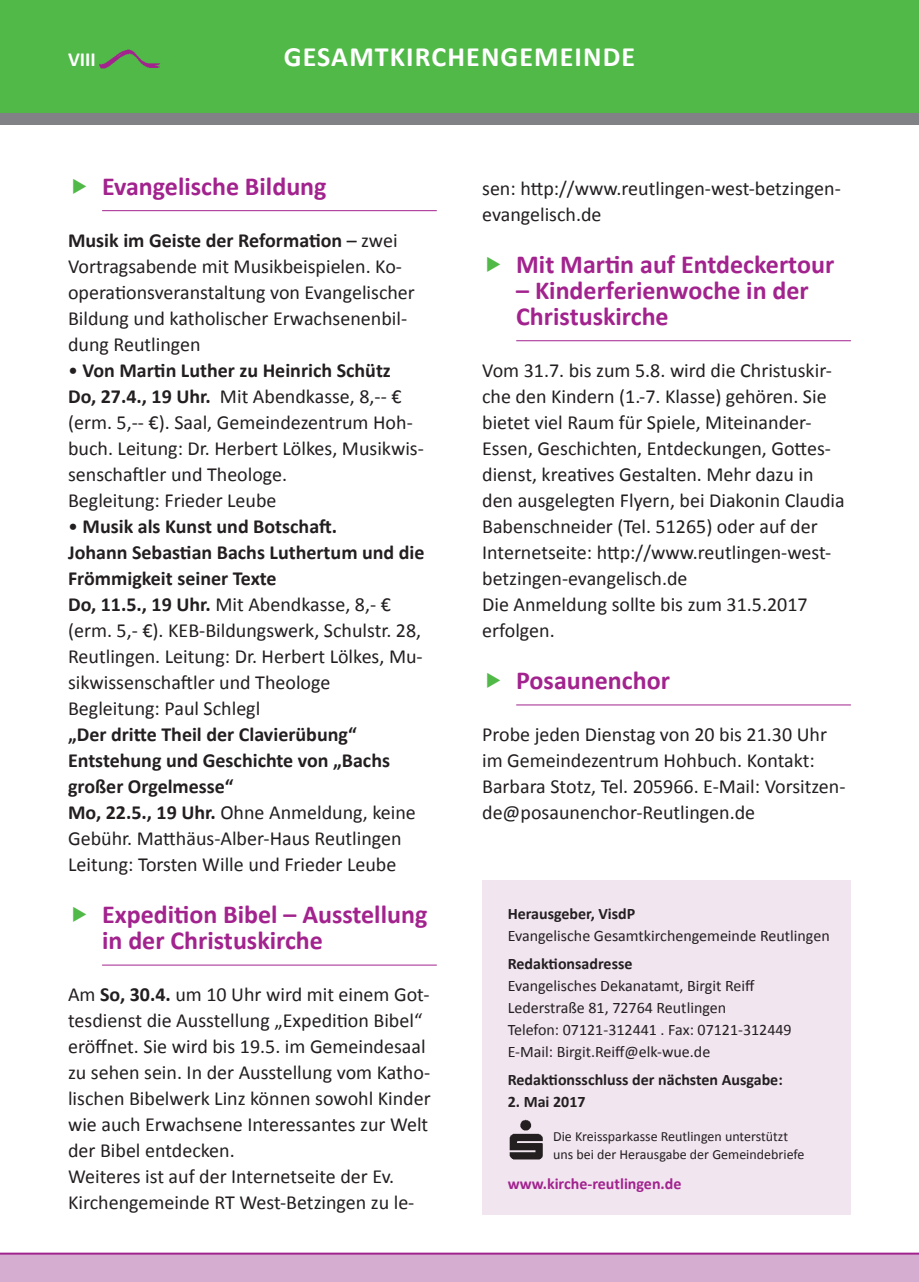
<style>
.page{position:relative;width:919px;height:1282px;background:#fff}
.page>*{position:absolute;margin:0;border:0;box-sizing:border-box;transform-origin:0 0}
.t1{font:700 28px "Calibri";letter-spacing:.04em;color:#fff}
.t2{font:700 26px/26px "Calibri";color:#a2238e}
.t3{font:20px/26px "Calibri";color:#231f20}
.t4{font:700 20px/26px "Calibri";color:#231f20}
.t5{font:700 20px "Calibri";color:#fff}
.t6{font:16px/22px "Calibri";color:#231f20}
.t7{font:700 16px "Calibri";color:#231f20}
.t8{font:700 16px "Calibri";color:#a2238e}
.t9{font:14px/18px "Calibri";color:#231f20}
.s1{font-weight:700}
.s2{font-weight:400}
</style>
<div class="page">
<div style="left:0;top:0;width:918px;height:113px;background:#51b948"></div>
<div style="left:0;top:113px;width:918px;height:12px;background:#808285"></div>
<div style="left:0;top:1253px;width:918px;height:28px;background:#d4add0"></div>
<hr style="left:0;top:1252px;width:918px;height:2px;background:#a2238e">
<hr style="left:102px;top:210px;width:335px;height:1px;background:#a2238e">
<hr style="left:102px;top:964px;width:335px;height:1px;background:#a2238e">
<hr style="left:516px;top:340px;width:334px;height:1px;background:#a2238e">
<hr style="left:516px;top:704px;width:334px;height:1px;background:#a2238e">
<div style="left:482px;top:880px;width:368px;height:334px;background:#f1e5f0"></div>
<img style="left:509px;top:1119px;width:34px;height:41px">
<img style="left:99px;top:49px;width:61px;height:20px">
<p class="t5" style="left:68px;top:47px;width:29px">Viii</p>
<h1 class="t1" style="left:284px;top:39px;width:353px">GEsAMtkiRchEnGEMEinDE</h1>
<h2 class="t2" style="left:102px;top:173px;width:226px">Evangelische Bildung</h2>
<p class="t3" style="left:68px;top:227px;width:348px"><span class="s1">Musik im Geiste der Reformation</span> – zwei Vortragsabende mit Musikbeispielen. Ko&shy;operationsveranstaltung von Evangelischer Bildung und katholischer Erwachsenenbil&shy;dung Reutlingen</p>
<p class="t3" style="left:68px;top:357px;width:357px">• <span class="s1">Von Martin Luther zu Heinrich Schütz Do, 27.4., 19 Uhr.</span> Mit Abendkasse, 8,-- € (erm. 5,-- €). Saal, Gemeindezentrum Hoh&shy;buch. Leitung: Dr. Herbert Lölkes, Musikwis&shy;senschaftler und Theologe.<br>Begleitung: Frieder Leube</p>
<p class="t3" style="left:68px;top:513px;width:358px">• <span class="s1">Musik als Kunst und Botschaft.<br>Johann Sebastian Bachs Luthertum und die Frömmigkeit seiner Texte<br>Do, 11.5., 19 Uhr.</span> Mit Abendkasse, 8,- € (erm. 5,- €). KEB-Bildungswerk, Schulstr. 28, Reutlingen. Leitung: Dr. Herbert Lölkes, Mu&shy;sikwissenschaftler und Theologe Begleitung: Paul Schlegl</p>
<p class="t4" style="left:68px;top:721px;width:349px">„Der dritte Theil der Clavierübung“ Entstehung und Geschichte von „Bachs großer Orgelmesse“<br>Mo, 22.5., 19 Uhr. <span class="s2">Ohne Anmeldung, keine Gebühr. Matthäus-Alber-Haus Reutlingen Leitung: Torsten Wille und Frieder Leube</span></p>
<h2 class="t2" style="left:102px;top:901px;width:327px">Expedition Bibel – Ausstellung in der christuskirche</h2>
<p class="t3" style="left:68px;top:981px;width:364px">Am <span class="s1">So, 30.4.</span> um 10 Uhr wird mit einem Got&shy;tesdienst die Ausstellung „Expedition Bibel“ eröffnet. Sie wird bis 19.5. im Gemeindesaal zu sehen sein. In der Ausstellung vom Katho&shy;lischen Bibelwerk Linz können sowohl Kinder wie auch Erwachsene Interessantes zur Welt der Bibel entdecken.<br>Weiteres ist auf der Internetseite der Ev.<br>Kirchengemeinde RT West-Betzingen zu le-</p>
<p class="t3" style="left:482px;top:175px;width:360px">sen: http://www.reutlingen-west-betzingen&shy;evangelisch.de</p>
<h2 class="t2" style="left:516px;top:251px;width:319px">Mit Martin auf Entdeckertour</h2>
<h2 class="t2" style="left:516px;top:277px;width:294px">– Kinderferienwoche in der christuskirche</h2>
<p class="t3" style="left:482px;top:357px;width:364px">Vom 31.7. bis zum 5.8. wird die Christuskir&shy;che den Kindern (1.-7. Klasse) gehören. Sie bietet viel Raum für Spiele, Miteinander-Essen, Geschichten, Entdeckungen, Gottes&shy;dienst, kreatives Gestalten. Mehr dazu in den ausgelegten Flyern, bei Diakonin Claudia Babenschneider (Tel. 51265) oder auf der Internetseite: http://www.reutlingen-west&shy;betzingen-evangelisch.de<br>Die Anmeldung sollte bis zum 31.5.2017 erfolgen.</p>
<h2 class="t2" style="left:516px;top:667px;width:155px">Posaunenchor</h2>
<p class="t3" style="left:482px;top:721px;width:365px">Probe jeden Dienstag von 20 bis 21.30 Uhr im Gemeindezentrum Hohbuch. Kontakt:<br>Barbara Stotz, Tel. 205966. E-Mail: Vorsitzen&shy;de@posaunenchor-Reutlingen.de</p>
<p class="t7" style="left:507px;top:903px;width:129px">Herausgeber, VisdP</p>
<p class="t6" style="left:507px;top:924px;width:323px">Evangelische Gesamtkirchengemeinde Reutlingen</p>
<p class="t7" style="left:507px;top:953px;width:126px">Redaktionsadresse</p>
<p class="t6" style="left:507px;top:974px;width:285px">Evangelisches Dekanatamt, Birgit Reiff Lederstraße 81, 72764 Reutlingen<br>Telefon: 07121-312441 . Fax: 07121-312449<br>E-Mail: Birgit.Reiff@elk-wue.de</p>
<p class="t7" style="left:507px;top:1069px;width:276px">Redaktionsschluss der nächsten Ausgabe:</p>
<p class="t7" style="left:507px;top:1091px;width:79px">2. Mai 2017</p>
<p class="t9" style="left:553px;top:1127px;width:253px">Die Kreissparkasse Reutlingen unterstützt uns bei der Herausgabe der Gemeindebriefe</p>
<p class="t8" style="left:507px;top:1173px;width:175px">www.kirche-reutlingen.de</p>
</div>
